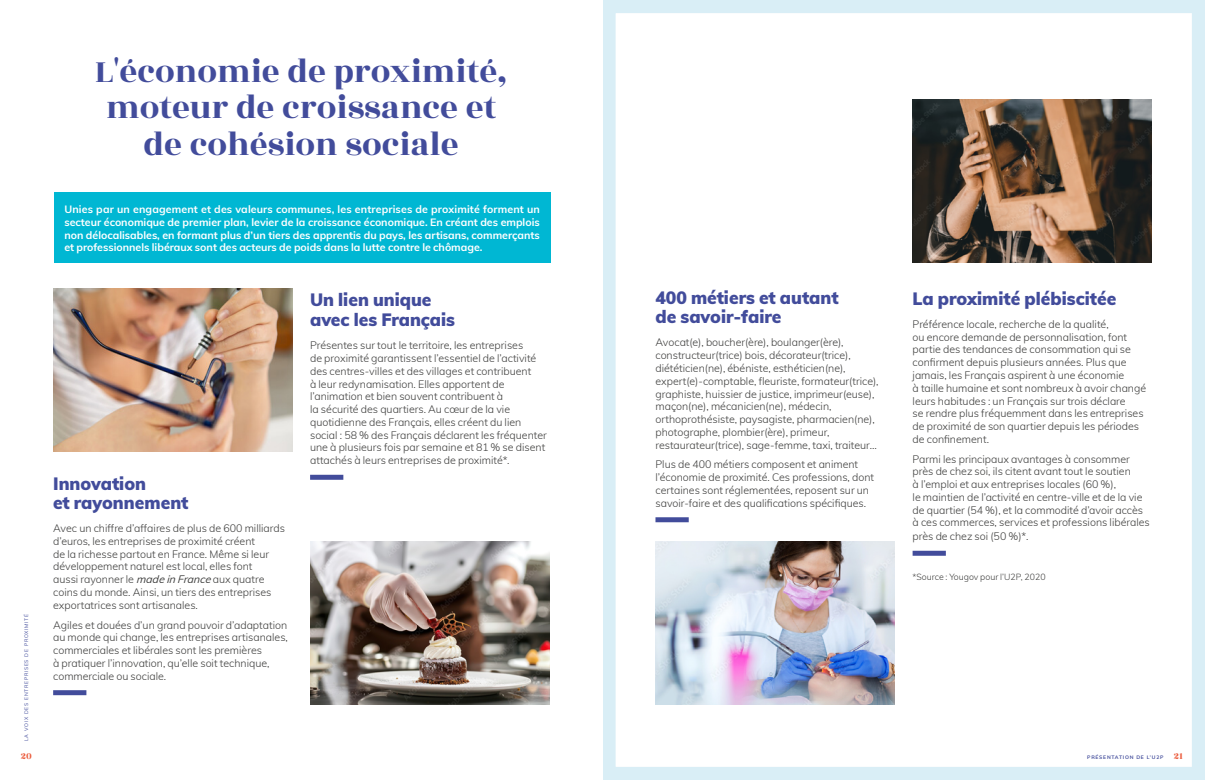
<style>
.page{position:relative;width:1205px;height:780px;background:#fff}
.page>*{position:absolute;margin:0;border:0;box-sizing:border-box;transform-origin:0 0}
.t1{font:35px/36.2px "Rozha One";color:#424c9b;text-align:center}
.t2{font:900 17.5px/18.8px "Muli";color:#424c9b}
.t3{font:300 10.62px/12.8px "Muli";color:#3c3c3b}
.t4{font:700 10.62px/12.8px "Muli";color:#fff;text-align:justify}
.t5{font:10px "Rozha One";color:#eb5d3e}
.t6{font:300 8.75px "Muli";color:#3c3c3b}
.t7{font:5px "Muli";letter-spacing:.15em;color:#424c9b}
.t8{font:700 5px "Muli";letter-spacing:.15em;color:#424c9b}
.s1{font-weight:400;font-style:italic}
</style>
<div class="page">
<svg style="left:603px;top:0;width:602px;height:780px"></svg>
<img style="left:53px;top:288px;width:239px;height:163px">
<img style="left:310px;top:541px;width:239px;height:163px">
<img style="left:912px;top:100px;width:239px;height:163px">
<img style="left:655px;top:541px;width:239px;height:163px">
<div style="left:53px;top:690px;width:33px;height:5px;background:#424c9b"></div>
<div style="left:655px;top:517px;width:34px;height:5px;background:#424c9b"></div>
<div style="left:310px;top:474px;width:33px;height:5px;background:#424c9b"></div>
<div style="left:912px;top:550px;width:34px;height:5px;background:#424c9b"></div>
<div style="left:54px;top:192px;width:496px;height:71px;background:#00b7d3"></div>
<p class="t1" style="left:95px;top:54px;width:414px">L'économie de proximité, moteur de croissance et de cohésion sociale</p>
<p class="t7" style="left:23px;top:741px;width:129px;rotate:-90deg">LA VOIX DES ENTREPRISES DE PROXIMITÉ</p>
<p class="t4" style="left:64px;top:202px;width:477px">Unies par un engagement et des valeurs communes, les entreprises de proximité forment un secteur économique de premier plan, levier de la croissance économique. En créant des emplois non délocalisables, en formant plus d’un tiers des apprentis du pays, les artisans, commerçants et professionnels libéraux sont des acteurs de poids dans la lutte contre le chômage.</p>
<p class="t2" style="left:53px;top:473px;width:137px">Innovation<br>et rayonnement</p>
<p class="t3" style="left:53px;top:521px;width:233px">Avec un chiffre d’affaires de plus de 600 milliards d’euros, les entreprises de proximité créent<br>de la richesse partout en France. Même si leur développement naturel est local, elles font<br>aussi rayonner le <span class="s1">madeinFrance</span>aux quatre coins du monde. Ainsi, un tiers des entreprises exportatrices sont artisanales.</p>
<p class="t3" style="left:53px;top:618px;width:236px">Agiles et douées d’un grand pouvoir d’adaptation au monde qui change, les entreprises artisanales, commerciales et libérales sont les premières<br>à pratiquer l’innovation, qu’elle soit technique, commerciale ou sociale.</p>
<p class="t2" style="left:310px;top:289px;width:147px;line-height:20px">Un lien unique avec les Français</p>
<p class="t3" style="left:310px;top:338px;width:238px">Présentes sur tout le territoire, les entreprises<br>de proximité garantissent l’essentiel de l’activité des centres-villes et des villages et contribuent<br>à leur redynamisation. Elles apportent de l’animation et bien souvent contribuent à<br>la sécurité des quartiers. Au cœur de la vie quotidienne des Français, elles créent du lien social : 58 % des Français déclarent les fréquenter une à plusieurs fois par semaine et 81 % se disent attachés à leurs entreprises de proximité*.</p>
<p class="t2" style="left:655px;top:288px;width:185px">400 métiers et autant de savoir-faire</p>
<p class="t3" style="left:655px;top:336px;width:225px">Avocat(e), boucher(ère), boulanger(ère), constructeur(trice) bois, décorateur(trice), diététicien(ne), ébéniste, esthéticien(ne), expert(e)-comptable, fleuriste, formateur(trice), graphiste, huissier de justice, imprimeur(euse), maçon(ne), mécanicien(ne), médecin, orthoprothésiste, paysagiste, pharmacien(ne), photographe, plombier(ère), primeur, restaurateur(trice), sage-femme, taxi, traiteur…</p>
<p class="t3" style="left:655px;top:457px;width:220px">Plus de 400 métiers composent et animent l’économie de proximité. Ces professions, dont certaines sont réglementées, reposent sur un savoir-faire et des qualifications spécifiques.</p>
<p class="t2" style="left:912px;top:288px;width:205px">La proximité plébiscitée</p>
<p class="t3" style="left:912px;top:317px;width:235px">Préférence locale, recherche de la qualité,<br>ou encore demande de personnalisation, font partie des tendances de consommation qui se confirment depuis plusieurs années. Plus que jamais, les Français aspirent à une économie<br>à taille humaine et sont nombreux à avoir changé leurs habitudes : un Français sur trois déclare<br>se rendre plus fréquemment dans les entreprises de proximité de son quartier depuis les périodes de confinement.</p>
<p class="t3" style="left:912px;top:452px;width:239px">Parmi les principaux avantages à consommer près de chez soi, ils citent avant tout le soutien<br>à l’emploi et aux entreprises locales (60 %),<br>le maintien de l’activité en centre-ville et de la vie de quartier (54 %), et la commodité d’avoir accès à ces commerces, services et professions libérales</p>
<p class="t3" style="left:912px;top:529px;width:117px">près de chez soi (50 %)*.</p>
<p class="t6" style="left:912px;top:570px;width:135px">*Source : Yougov pour l’U2P, 2020</p>
<p class="t5" style="left:21px;top:748px;width:12px">20</p>
<p class="t8" style="left:1087px;top:753px;width:78px">PRÉSENTATION DE L’U2P</p>
<p class="t5" style="left:1174px;top:748px;width:11px">21</p>
</div>
